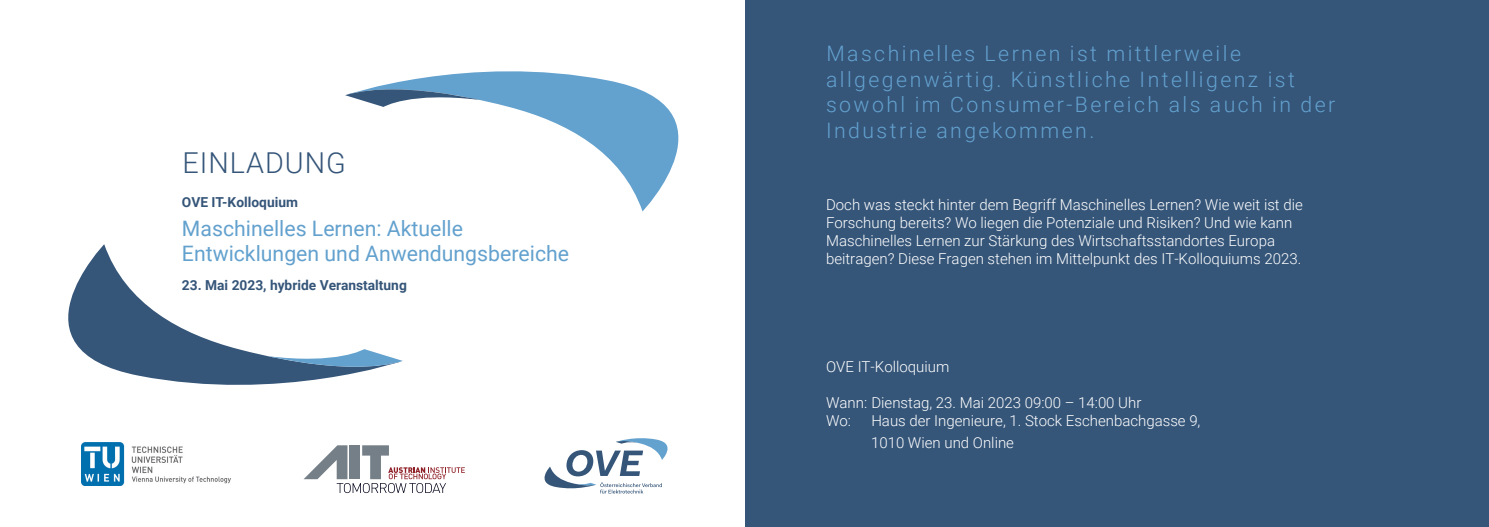
<style>
.page{position:relative;width:1489px;height:527px;background:#fff}
.page>*{position:absolute;margin:0;border:0;box-sizing:border-box;transform-origin:0 0}
.t1{font:300 28.75px "Roboto";letter-spacing:.035em;color:#355579}
.t2{font:300 21.25px/25.5px "Roboto";letter-spacing:.115em;color:#63a1ce}
.t3{font:21.25px/25.5px "Roboto";color:#63a1ce}
.t4{font:300 15px/18px "Roboto";color:#fff}
.t5{font:700 13.75px "Roboto";color:#355579}
</style>
<div class="page">
<svg style="left:68px;top:244px;width:316px;height:141px"></svg>
<svg style="left:267px;top:349px;width:136px;height:17px"></svg>
<svg style="left:368px;top:71px;width:311px;height:140px"></svg>
<svg style="left:345px;top:89px;width:135px;height:18px"></svg>
<svg style="left:544px;top:438px;width:123px;height:55px"></svg>
<img style="left:81px;top:442px;width:150px;height:43px">
<svg style="left:304px;top:445px;width:161px;height:47px"></svg>
<div style="left:745px;top:0;width:743px;height:526px;background:#355579"></div>
<p class="t1" style="left:182px;top:143px;width:165px">EINLADUNG</p>
<p class="t5" style="left:182px;top:192px;width:117px">OVE IT-Kolloquium</p>
<p class="t3" style="left:182px;top:214px;width:388px">Maschinelles Lernen: Aktuelle<br>Entwicklungen und Anwendungsbereiche</p>
<p class="t5" style="left:182px;top:275px;width:226px">23. Mai 2023, hybride Veranstaltung</p>
<h2 class="t2" style="left:826px;top:40px;width:510px">Maschinelles Lernen ist mittlerweile allgegenwärtig. Künstliche Intelligenz ist sowohl im Consumer-Bereich als auch in der Industrie angekommen.</h2>
<p class="t4" style="left:826px;top:194px;width:478px">Doch was steckt hinter dem Begriff Maschinelles Lernen? Wie weit ist die Forschung bereits? Wo liegen die Potenziale und Risiken? Und wie kann Maschinelles Lernen zur Stärkung des Wirtschaftsstandortes Europa beitragen? Diese Fragen stehen im Mittelpunkt des IT-Kolloquiums 2023.</p>
<p class="t4" style="left:826px;top:356px;width:125px">OVE IT-Kolloquium</p>
<p class="t4" style="left:826px;top:392px;width:317px">Wann: Dienstag, 23. Mai 2023 09:00 – 14:00 Uhr<br>Wo:</p>
<p class="t4" style="left:871px;top:410px;width:330px">Haus der Ingenieure, 1. Stock Eschenbachgasse 9,</p>
<p class="t4" style="left:871px;top:433px;width:144px">1010 Wien und Online</p>
</div>
